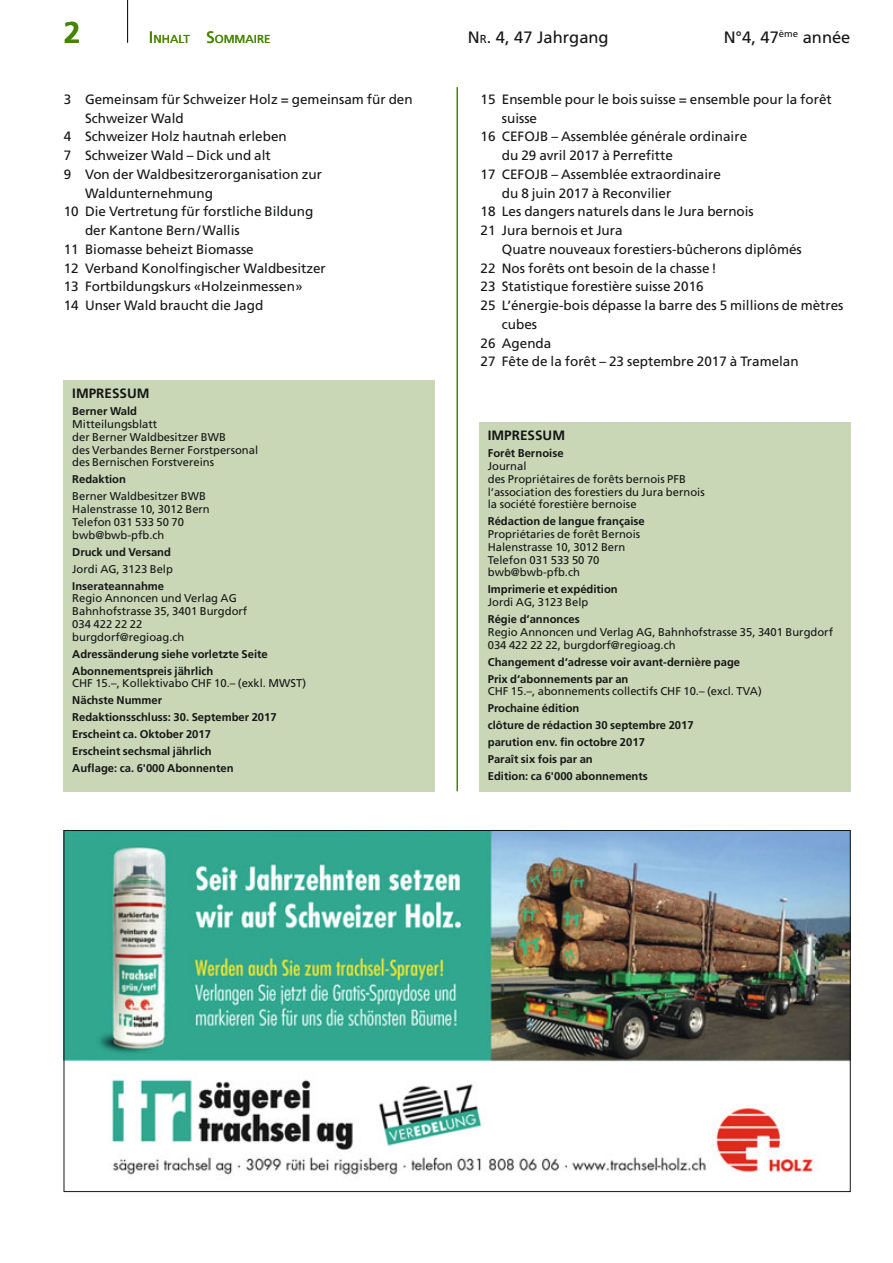
<style>
.page{position:relative;width:893px;height:1263px;background:#fff}
.page>*{position:absolute;margin:0;border:0;box-sizing:border-box;transform-origin:0 0}
.t1{font:700 30px "Frutiger LT";color:#468400}
.t2{font:16.5px "Frutiger LT";color:#151616}
.t3{font:16.5px "Frutiger LT";color:#151616}
.t4{font:13.5px "Frutiger LT";color:#151616}
.t5{font:700 13.5px "Frutiger LT";color:#151616}
.t6{font:11.55px "Frutiger LT";color:#468400}
.t7{font:11.25px/12.8px "Frutiger LT";color:#151616}
.t8{font:700 11.25px/17px "Frutiger LT";color:#151616}
.s1{font-style:inherit}
.s2{font-size:16.5px}
.s3{font-size:11.55px}
</style>
<div class="page">
<hr style="left:127px;top:0;width:1px;height:43px;background:#151616">
<hr style="left:456px;top:87px;width:2px;height:704px;background:#468400">
<div style="left:64px;top:380px;width:371px;height:411px;background:#cad7b6"></div>
<img style="left:66px;top:832px;width:782px;height:345px">
<div style="left:479px;top:422px;width:372px;height:369px;background:#cad7b6"></div>
<h1 class="t1" style="left:64px;top:20px;width:18px">2</h1>
<p class="t3" style="left:724px;top:31px;width:128px">N°4, 47<sup>ème</sup> <span class="s1">année</span></p>
<p class="t6" style="left:149px;top:34px;width:123px"><span class="s2">I</span>NHALT <span class="s2">S</span>OMMAIRE</p>
<p class="t2" style="left:468px;top:30px;width:142px"><span class="s1">N</span><span class="s3">R</span><span class="s1">. 4, 47</span> Jahrgang</p>
<p class="t4" style="left:64px;top:94px;width:350px">3 Gemeinsam für Schweizer Holz = gemeinsam für den</p>
<p class="t4" style="left:85px;top:112px;width:100px">Schweizer Wald</p>
<p class="t4" style="left:64px;top:131px;width:225px">4 Schweizer Holz hautnah erleben</p>
<p class="t4" style="left:64px;top:150px;width:209px">7 Schweizer Wald – Dick und alt</p>
<p class="t4" style="left:64px;top:169px;width:260px">9 Von der Waldbesitzerorganisation zur</p>
<p class="t4" style="left:85px;top:187px;width:130px">Waldunternehmung</p>
<p class="t4" style="left:64px;top:206px;width:251px">10 Die Vertretung für forstliche Bildung</p>
<p class="t4" style="left:85px;top:225px;width:156px">der Kantone Bern / Wallis</p>
<p class="t4" style="left:64px;top:244px;width:192px">11 Biomasse beheizt Biomasse</p>
<p class="t4" style="left:64px;top:262px;width:264px">12 Verband Konolfingischer Waldbesitzer</p>
<p class="t4" style="left:64px;top:281px;width:240px">13 Fortbildungskurs «Holzeinmessen»</p>
<p class="t4" style="left:64px;top:300px;width:201px">14 Unser Wald braucht die Jagd</p>
<p class="t5" style="left:72px;top:388px;width:79px">IMPRESSUM</p>
<p class="t8" style="left:72px;top:404px;width:66px">Berner Wald</p>
<p class="t7" style="left:72px;top:419px;width:187px">Mitteilungsblatt<br>der Berner Waldbesitzer BWB<br>des Verbandes Berner Forstpersonal des Bernischen Forstvereins</p>
<p class="t8" style="left:72px;top:472px;width:55px">Redaktion</p>
<p class="t7" style="left:72px;top:491px;width:139px">Berner Waldbesitzer BWB<br>Halenstrasse 10, 3012 Bern<br>Telefon 031 533 50 70 bwb@bwb-pfb.ch</p>
<p class="t8" style="left:72px;top:544px;width:100px">Druck und Versand</p>
<p class="t7" style="left:72px;top:563px;width:102px">Jordi AG, 3123 Belp</p>
<p class="t8" style="left:72px;top:578px;width:93px">Inserateannahme</p>
<p class="t7" style="left:72px;top:593px;width:177px">Regio Annoncen und Verlag AG<br>Bahnhofstrasse 35, 3401 Burgdorf<br>034 422 22 22 burgdorf@regioag.ch</p>
<p class="t8" style="left:72px;top:646px;width:197px">Adressänderung siehe vorletzte Seite<br>Abonnementspreis jährlich</p>
<p class="t7" style="left:72px;top:678px;width:235px">CHF 15.–, Kollektivabo CHF 10.– (exkl. MWST)</p>
<p class="t8" style="left:72px;top:693px;width:206px">Nächste Nummer<br>Redaktionsschluss: 30. September 2017<br>Erscheint ca. Oktober 2017<br>Erscheint sechsmal jährlich<br>Auflage: ca. 6'000 Abonnenten</p>
<p class="t4" style="left:481px;top:94px;width:353px">15 Ensemble pour le bois suisse = ensemble pour la forêt</p>
<p class="t4" style="left:502px;top:112px;width:37px">suisse</p>
<p class="t4" style="left:481px;top:131px;width:268px">16 CEFOJB – Assemblée générale ordinaire</p>
<p class="t4" style="left:502px;top:150px;width:173px">du 29 avril 2017 à Perrefitte</p>
<p class="t4" style="left:481px;top:169px;width:242px">17 CEFOJB – Assemblée extraordinaire</p>
<p class="t4" style="left:502px;top:187px;width:171px">du 8 juin 2017 à Reconvilier</p>
<p class="t4" style="left:481px;top:206px;width:275px">18 Les dangers naturels dans le Jura bernois</p>
<p class="t4" style="left:481px;top:225px;width:144px">21 Jura bernois et Jura</p>
<p class="t4" style="left:502px;top:244px;width:302px">Quatre nouveaux forestiers-bûcherons diplômés</p>
<p class="t4" style="left:481px;top:262px;width:237px">22 Nos forêts ont besoin de la chasse !</p>
<p class="t4" style="left:481px;top:281px;width:225px">23 Statistique forestière suisse 2016</p>
<p class="t4" style="left:481px;top:300px;width:364px">25 L’énergie-bois dépasse la barre des 5 millions de mètres</p>
<p class="t4" style="left:502px;top:319px;width:37px">cubes</p>
<p class="t4" style="left:481px;top:337px;width:72px">26 Agenda</p>
<p class="t4" style="left:481px;top:356px;width:320px">27 Fête de la forêt – 23 septembre 2017 à Tramelan</p>
<p class="t5" style="left:488px;top:430px;width:79px">IMPRESSUM</p>
<p class="t8" style="left:488px;top:446px;width:77px">Forêt Bernoise</p>
<p class="t7" style="left:488px;top:461px;width:218px">Journal<br>des Propriétaires de forêts bernois PFB l‘association des forestiers du Jura bernois la société forestière bernoise</p>
<p class="t8" style="left:488px;top:514px;width:158px">Rédaction de langue française</p>
<p class="t7" style="left:488px;top:529px;width:154px">Propriétaries de forêt Bernois<br>Halenstrasse 10, 3012 Bern<br>Telefon 031 533 50 70 bwb@bwb-pfb.ch</p>
<p class="t8" style="left:488px;top:582px;width:132px">Imprimerie et expédition</p>
<p class="t7" style="left:488px;top:597px;width:102px">Jordi AG, 3123 Belp</p>
<p class="t8" style="left:488px;top:611px;width:93px">Régie d‘annonces</p>
<p class="t7" style="left:488px;top:626px;width:347px">Regio Annoncen und Verlag AG, Bahnhofstrasse 35, 3401 Burgdorf<br>034 422 22 22, burgdorf@regioag.ch</p>
<p class="t8" style="left:488px;top:654px;width:254px">Changement d‘adresse voir avant-dernière page<br>Prix d‘abonnements par an</p>
<p class="t7" style="left:488px;top:686px;width:275px">CHF 15.–, abonnements collectifs CHF 10.– (excl. TVA)</p>
<p class="t8" style="left:488px;top:701px;width:207px">Prochaine édition<br>clôture de rédaction 30 septembre 2017 parution env. fin octobre 2017<br>Paraît six fois par an<br>Edition: ca 6'000 abonnements</p>
</div>
